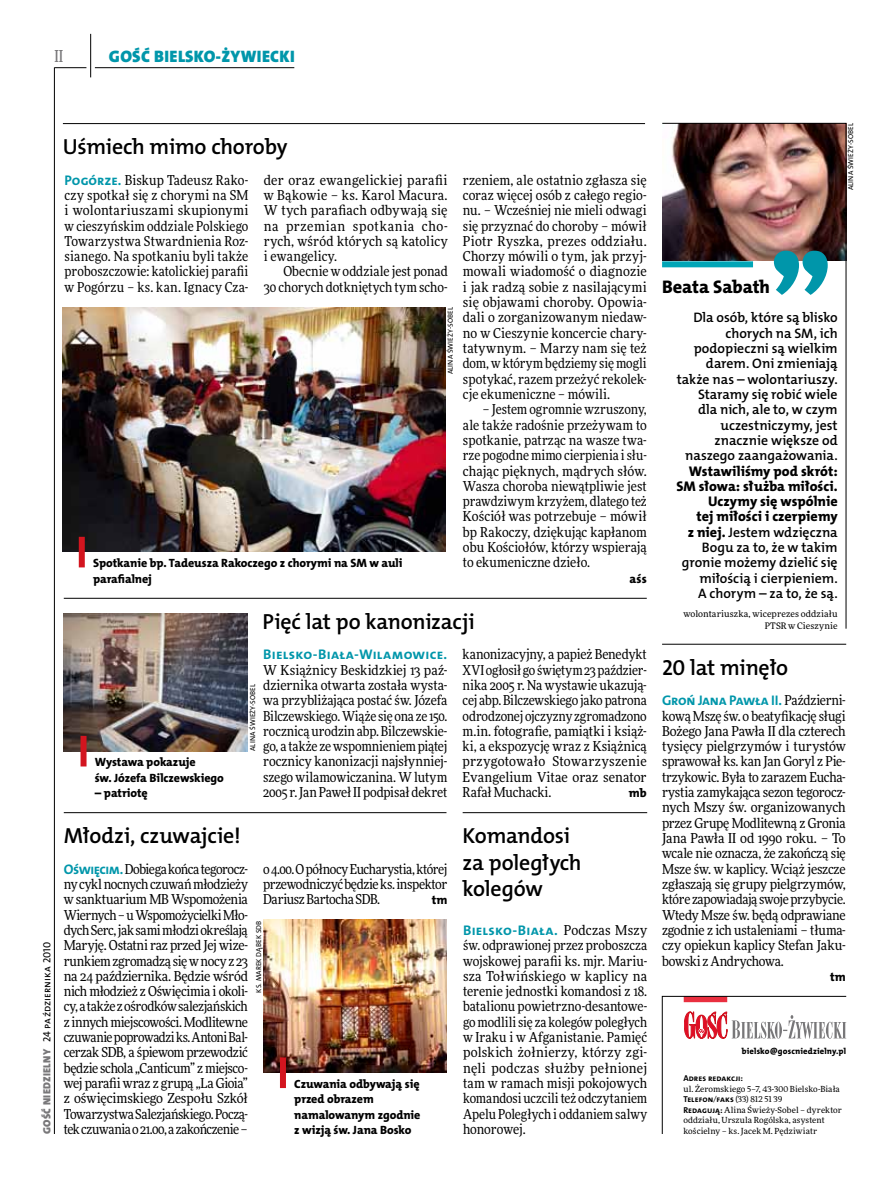
<style>
.page{position:relative;width:893px;height:1191px;background:#fff}
.page>*{position:absolute;margin:0;border:0;box-sizing:border-box;transform-origin:0 0}
.t1{font:21.9px/26.7px "The Mix HP6 Se Bld";letter-spacing:-.01em;color:#000}
.t2{font:18.3px "The Mix HP8 Ex Bld";letter-spacing:-.005em;color:#000}
.t3{font:16.65px "The Mix HP9 Blk";letter-spacing:.02em;color:#0096aa}
.t4{font:500 16.5px "Freeday Narrow";color:#787779;scale:.9 1}
.t5{font:14.1px/15.3px "The Mix HP8 Ex Bld";color:#000;text-align:right}
.t6{font:13.95px "The Mix HP7 Bld";letter-spacing:.01em;color:#0096aa}
.t7{font:13.95px "The Mix HP7 Bld";letter-spacing:-.02em;color:#0096aa}
.t8{font:13.8px/15.3px "The Mix HP6 Se Bld";letter-spacing:-.005em;color:#000;text-align:right}
.t9{font:13.65px/15.3px "Freeday Narrow News";color:#000;text-align:justify}
.t10{font:12.3px "The Mix HP8 Ex Bld";color:#000}
.t11{font:12px/15.3px "The Mix HP8 Ex Bld";letter-spacing:-.005em;color:#000}
.t12{font:10.5px "The Mix HP5 Plain";color:#000}
.t13{font:9px/12px "Freeday News";letter-spacing:.015em;color:#000;text-align:right}
.t14{font:8.55px "The Mix HP8 Ex Bld";letter-spacing:.015em;color:#000}
.t15{font:8.55px "The Mix HP7 Bld";letter-spacing:.005em;color:#000}
.t16{font:8.4px/10.5px "Freeday News";letter-spacing:.01em;color:#000}
.t17{font:7.2px "The Mix HP5 Plain";letter-spacing:.015em;color:#000}
.s1{font-family:"The Mix HP9 Blk";color:#787779}
.s2{font-family:"The Mix HP7 Bld";font-size:13.95px;color:#0096aa}
.s3{font-family:"Freeday Narrow News";font-size:13.65px;color:#000}
.s4{font-family:"The Mix HP8 Ex Bld";font-size:14.1px}
.s5{font-family:"The Mix HP7 Bld";font-size:8.55px}
</style>
<div class="page">
<hr style="left:54px;top:67px;width:1px;height:1067px;background:#000">
<hr style="left:90px;top:34px;width:1px;height:43px;background:#000">
<hr style="left:54px;top:67px;width:32px;height:1px;background:#000">
<hr style="left:95px;top:67px;width:199px;height:1px;background:#000">
<svg style="left:662px;top:123px;width:184px;height:506px"></svg>
<div style="left:662px;top:261px;width:91px;height:6px;background:#00a5b6"></div>
<svg style="left:774px;top:251px;width:54px;height:44px"></svg>
<svg style="left:662px;top:996px;width:185px;height:138px"></svg>
<hr style="left:63px;top:123px;width:582px;height:1px;background:#000">
<img style="left:63px;top:307px;width:382px;height:245px">
<div style="left:79px;top:537px;width:6px;height:30px;background:#d3151f"></div>
<hr style="left:662px;top:644px;width:184px;height:1px;background:#000">
<img style="left:263px;top:919px;width:184px;height:153px">
<hr style="left:463px;top:812px;width:184px;height:1px;background:#000">
<hr style="left:64px;top:812px;width:382px;height:1px;background:#000">
<hr style="left:64px;top:598px;width:583px;height:1px;background:#000">
<div style="left:280px;top:1057px;width:6px;height:31px;background:#d3151f"></div>
<img style="left:63px;top:613px;width:185px;height:138px">
<div style="left:81px;top:736px;width:6px;height:30px;background:#d3151f"></div>
<p class="t4" style="left:54px;top:46px;width:11px">II</p>
<p class="t3" style="left:109px;top:46px;width:187px">GOŚĆ BIELSKO-ŻYWIECKI</p>
<p class="t12" style="left:40px;top:1134px;width:194px;rotate:-90deg"><span class="s1">GOŚĆ NIEDZIELNY</span> 24 października 2010</p>
<h1 class="t1" style="left:63px;top:133px;width:226px">Uśmiech mimo choroby</h1>
<p class="t9" style="left:65px;top:172px;width:185px"><span class="s2">Pogórze.</span> Biskup Tadeusz Rako&shy;czy spotkał się z chorymi na SM i wolontariuszami skupionymi w cieszyńskim oddziale Polskiego Towarzystwa Stwardnienia Roz&shy;sianego. Na spotkaniu byli także proboszczowie: katolickiej parafii w Pogórzu – ks. kan. Ignacy Cza-</p>
<p class="t9" style="left:264px;top:172px;width:185px">der oraz ewangelickiej parafii w Bąkowie – ks. Karol Macura.<br>W tych parafiach odbywają się na przemian spotkania cho&shy;rych, wśród których są katolicy i ewangelicy.</p>
<p class="t9" style="left:264px;top:264px;width:185px;text-align:right">Obecnie w oddziale jest ponad<br>30 chorych dotkniętych tym scho-</p>
<p class="t17" style="left:446px;top:374px;width:69px;rotate:-90deg">Alina Świeży-Sobel</p>
<p class="t11" style="left:93px;top:556px;width:311px">Spotkanie bp. Tadeusza Rakoczego z chorymi na SM w auli parafialnej</p>
<p class="t9" style="left:463px;top:172px;width:185px">rzeniem, ale ostatnio zgłasza się coraz więcej osób z całego regio&shy;nu. – Wcześniej nie mieli odwagi się przyznać do choroby – mówił Piotr Ryszka, prezes oddziału.<br>Chorzy mówili o tym, jak przyj&shy;mowali wiadomość o diagnozie i jak radzą sobie z nasilającymi się objawami choroby. Opowia&shy;dali o zorganizowanym niedaw&shy;no w Cieszynie koncercie chary&shy;tatywnym. – Marzy nam się też dom, w którym będziemy się mogli spotykać, razem przeżyć rekolek&shy;cje ekumeniczne – mówili.</p>
<p class="t9" style="left:463px;top:401px;width:185px;text-indent:20px">– Jestem ogromnie wzruszony, ale także radośnie przeżywam to spotkanie, patrząc na wasze twa&shy;rze pogodne mimo cierpienia i słu&shy;chając pięknych, mądrych słów.<br>Wasza choroba niewątpliwie jest prawdziwym krzyżem, dlatego też Kościół was potrzebuje – mówił bp Rakoczy, dziękując kapłanom obu Kościołów, którzy wspierają to ekumeniczne dzieło.</p>
<p class="t10" style="left:630px;top:570px;width:19px">aśs</p>
<p class="t11" style="left:95px;top:755px;width:131px">Wystawa pokazuje<br>św. Józefa Bilczewskiego</p>
<p class="t11" style="left:95px;top:785px;width:55px">– patriotę</p>
<h1 class="t1" style="left:263px;top:608px;width:214px">Pięć lat po kanonizacji</h1>
<p class="t6" style="left:263px;top:645px;width:186px">Bielsko-Biała-Wilamowice.</p>
<p class="t9" style="left:263px;top:662px;width:186px">W Książnicy Beskidzkiej 13 paź&shy;dziernika otwarta została wysta&shy;wa przybliżająca postać św. Józefa Bilczewskiego. Wiąże się ona ze 150. rocznicą urodzin abp. Bilczewskie&shy;go, a także ze wspomnieniem piątej rocznicy kanonizacji najsłynniej&shy;szego wilamowiczanina. W lutym 2005 r. Jan Paweł II podpisał dekret</p>
<p class="t9" style="left:463px;top:646px;width:186px">kanonizacyjny, a papież Benedykt XVI ogłosił go świętym 23 paździer&shy;nika 2005 r. Na wystawie ukazują&shy;cej abp. Bilczewskiego jako patrona odrodzonej ojczyzny zgromadzono m.in. fotografie, pamiątki i książ&shy;ki, a ekspozycję wraz z Książnicą przygotowało Stowarzyszenie Evangelium Vitae oraz senator Rafał Muchacki.</p>
<p class="t17" style="left:248px;top:751px;width:69px;rotate:-90deg">Alina Świeży-Sobel</p>
<p class="t10" style="left:629px;top:785px;width:19px">mb</p>
<h1 class="t1" style="left:64px;top:822px;width:178px">Młodzi, czuwajcie!</h1>
<p class="t9" style="left:64px;top:861px;width:186px"><span class="s2">Oświęcim.</span> Dobiega końca tegorocz&shy;ny cykl nocnych czuwań młodzieży w sanktuarium MB Wspomożenia Wiernych – u Wspomożycielki Mło&shy;dych Serc, jak sami młodzi określają Maryję. Ostatni raz przed Jej wize&shy;runkiem zgromadzą się w nocy z 23 na 24 października. Będzie wśród nich młodzież z Oświęcimia i okoli&shy;cy, a także z ośrodków salezjańskich z innych miejscowości. Modlitewne czuwanie poprowadzi ks. Antoni Bal&shy;cerzak SDB, a śpiewom przewodzić będzie schola „Canticum” z miejsco&shy;wej parafii wraz z grupą „La Gioia” z oświęcimskiego Zespołu Szkół Towarzystwa Salezjańskiego. Począ&shy;tek czuwania o 21.00, a zakończenie –</p>
<p class="t9" style="left:263px;top:861px;width:186px">o 4.00. O północy Eucharystia, której przewodniczyć będzie ks. inspektor Dariusz Bartocha SDB.</p>
<p class="t10" style="left:432px;top:892px;width:17px">tm</p>
<p class="t17" style="left:254px;top:992px;width:74px;rotate:-90deg">ks. marek dąbek sdb</p>
<p class="t11" style="left:294px;top:1076px;width:128px">Czuwania odbywają się przed obrazem namalowanym zgodnie z wizją św. Jana Bosko</p>
<h1 class="t1" style="left:463px;top:822px;width:121px">Komandosi za poległych kolegów</h1>
<p class="t6" style="left:463px;top:921px;width:186px">Bielsko-Biała. <span class="s3">Podczas Mszy</span></p>
<p class="t9" style="left:463px;top:937px;width:186px">św. odprawionej przez proboszcza wojskowej parafii ks. mjr. Mariu&shy;sza Tołwińskiego w kaplicy na terenie jednostki komandosi z 18. batalionu powietrzno-desantowe&shy;go modlili się za kolegów poległych w Iraku i w Afganistanie. Pamięć polskich żołnierzy, którzy zgi&shy;nęli podczas służby pełnionej tam w ramach misji pokojowych komandosi uczcili też odczytaniem Apelu Poległych i oddaniem salwy honorowej.</p>
<p class="t17" style="left:846px;top:190px;width:69px;rotate:-90deg">Alina Świeży-Sobel</p>
<h2 class="t2" style="left:662px;top:275px;width:109px">Beata Sabath</h2>
<p class="t8" style="left:677px;top:310px;width:162px">Dla osób, które są blisko chorych na SM, ich podopieczni są wielkim darem. Oni zmieniają także nas – wolontariuszy.<br>Staramy się robić wiele dla nich, ale to, w czym uczestniczymy, jest znacznie większe od naszego zaangażowania.</p>
<p class="t5" style="left:676px;top:463px;width:163px">Wstawiliśmy pod skrót:<br>SM słowa: służba miłości.<br>Uczymy się wspólnie<br>tej miłości i czerpiemy</p>
<p class="t8" style="left:682px;top:524px;width:157px"><span class="s4">z niej.</span> Jestem wdzięczna<br>Bogu za to, że w takim gronie możemy dzielić się miłością i cierpieniem.<br>A chorym – za to, że są.</p>
<p class="t13" style="left:683px;top:607px;width:156px">wolontariuszka, wiceprezes oddziału<br>PTSR w Cieszynie</p>
<h1 class="t1" style="left:662px;top:654px;width:128px">20 lat minęło</h1>
<p class="t7" style="left:662px;top:691px;width:185px">Groń Jana Pawła II. <span class="s3">Październi-</span></p>
<p class="t9" style="left:662px;top:708px;width:185px">kową Mszę św. o beatyfikację sługi Bożego Jana Pawła II dla czterech tysięcy pielgrzymów i turystów sprawował ks. kan Jan Goryl z Pie&shy;trzykowic. Była to zarazem Eucha&shy;rystia zamykająca sezon tegorocz&shy;nych Mszy św. organizowanych przez Grupę Modlitewną z Gronia Jana Pawła II od 1990 roku. – To wcale nie oznacza, że zakończą się Msze św. w kaplicy. Wciąż jeszcze zgłaszają się grupy pielgrzymów, które zapowiadają swoje przybycie.<br>Wtedy Msze św. będą odprawiane zgodnie z ich ustaleniami – tłuma&shy;czy opiekun kaplicy Stefan Jaku&shy;bowski z Andrychowa.</p>
<p class="t10" style="left:830px;top:968px;width:17px">tm</p>
<p class="t14" style="left:742px;top:1045px;width:106px">bielsko@goscniedzielny.pl</p>
<p class="t15" style="left:683px;top:1073px;width:61px">Adres redakcji:</p>
<p class="t16" style="left:683px;top:1083px;width:160px">ul. Żeromskiego 5–7, 43-300 Bielsko-Biała <span class="s5">Telefon</span>/<span class="s5">faks</span> (33) 812 51 39<br><span class="s5">Redagują:</span> Alina Świeży-Sobel – dyrektor oddziału, Urszula Rogólska, asystent kościelny – ks. Jacek M. Pędziwiatr</p>
</div>
